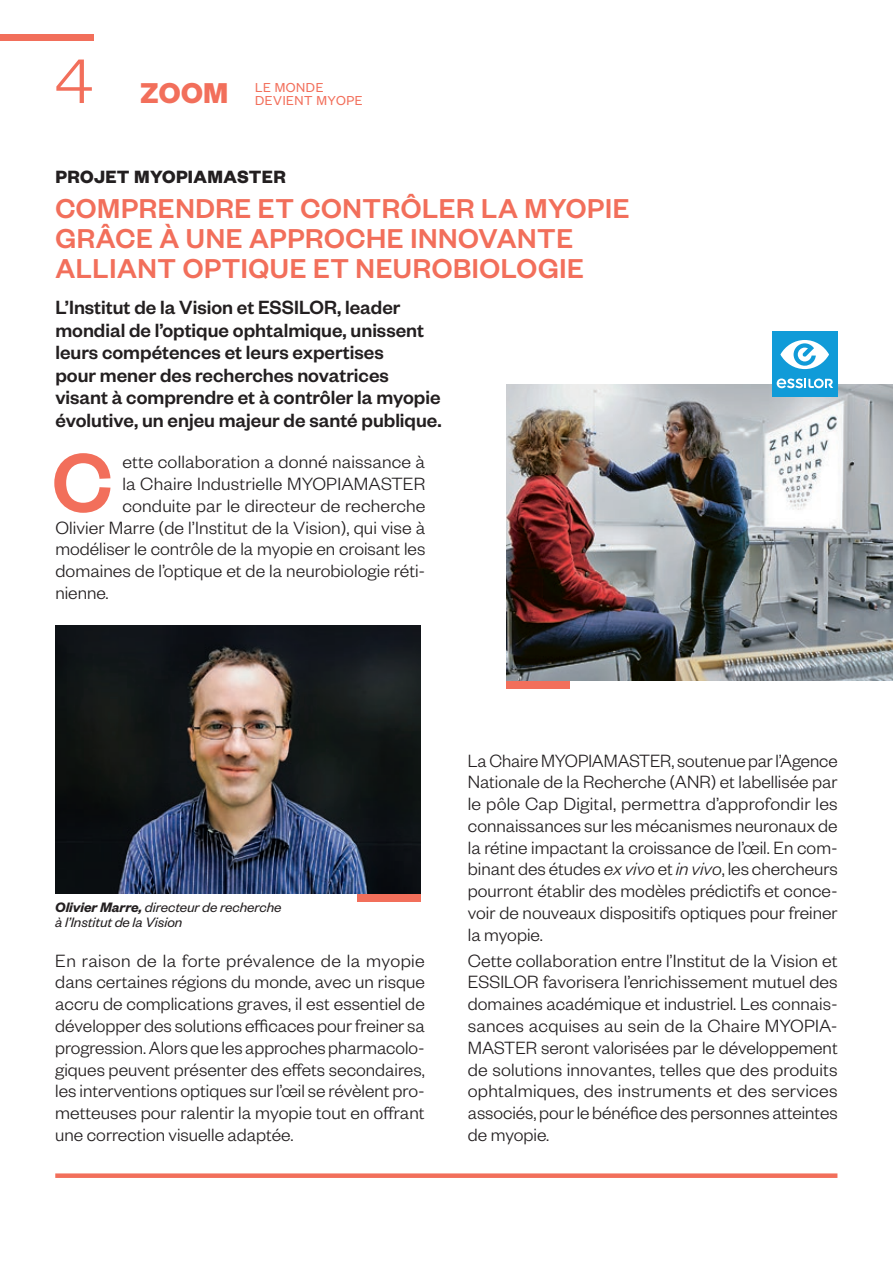
<style>
.page{position:relative;width:893px;height:1263px;background:#fff}
.page>*{position:absolute;margin:0;border:0;box-sizing:border-box;transform-origin:0 0}
.t1{font:500 91.2px "Founders Grotesk";color:#f26f5b}
.t2{font:500 30px/30px "Founders Grotesk";letter-spacing:.02em;color:#f26f5b}
.t3{font:500 21px/22.5px "Founders Grotesk";color:#231f20}
.t4{font:300 19.5px/21.8px "Founders Grotesk";color:#231f20;text-align:justify}
.t5{font:700 19.5px "Founders Grotesk";letter-spacing:.02em;color:#231f20}
.t6{font:italic 15px/15px "Founders Grotesk";color:#231f20}
.t7{font:14.25px/13.5px "Founders Grotesk";letter-spacing:.04em;color:#f26f5b}
.s1{font-weight:300;font-size:69px}
.s2{font-weight:700;font-size:31.5px}
.s3{font-weight:600}
.s4{font-style:italic}
</style>
<div class="page">
<div style="left:0;top:34px;width:94px;height:6px;background:#f26f5b"></div>
<div style="left:506px;top:680px;width:64px;height:9px;background:#f26f5b"></div>
<div style="left:357px;top:893px;width:63px;height:9px;background:#f26f5b"></div>
<div style="left:55px;top:1173px;width:782px;height:5px;background:#f26f5b"></div>
<img style="left:506px;top:385px;width:387px;height:295px">
<div style="left:772px;top:331px;width:65px;height:65px;background:#109bd8"></div>
<svg style="left:777px;top:378px;width:56px;height:10px"></svg>
<svg style="left:780px;top:340px;width:49px;height:29px"></svg>
<img style="left:55px;top:625px;width:365px;height:268px">
<p class="t7" style="left:255px;top:80px;width:109px;text-indent:-200px"><span class="s1">4</span> <span class="s2">ZOOM</span> LE MONDE<br>DEVIENT MYOPE</p>
<p class="t5" style="left:55px;top:165px;width:232px">PROJET MYOPIAMASTER</p>
<h2 class="t2" style="left:55px;top:192px;width:576px">COMPRENDRE ET CONTRÔLER LA MYOPIE<br>GRÂCE À UNE APPROCHE INNOVANTE<br>ALLIANT OPTIQUE ET NEUROBIOLOGIE</h2>
<p class="t3" style="left:55px;top:295px;width:388px">L’Institut de la Vision et ESSILOR, leader mondial de l’optique ophtalmique, unissent leurs compétences et leurs expertises<br>pour mener des recherches novatrices visant à comprendre et à contrôler la myopie évolutive, un enjeu majeur de santé publique.</p>
<h1 class="t1" style="left:52px;top:426px;width:62px">C</h1>
<p class="t4" style="left:122px;top:450px;width:304px">ette collaboration a donné naissance à</p>
<p class="t4" style="left:122px;top:472px;width:305px">la Chaire Industrielle MYOPIAMASTER</p>
<p class="t4" style="left:122px;top:494px;width:305px">conduite par le directeur de recherche</p>
<p class="t4" style="left:55px;top:516px;width:371px">Olivier Marre (de l’Institut de la Vision), qui vise à</p>
<p class="t4" style="left:55px;top:537px;width:371px">modéliser le contrôle de la myopie en croisant les</p>
<p class="t4" style="left:55px;top:559px;width:371px">domaines de l’optique et de la neurobiologie réti-</p>
<p class="t4" style="left:55px;top:581px;width:55px">nienne.</p>
<p class="t6" style="left:55px;top:899px;width:228px"><span class="s3">Olivier Marre,</span> directeur de recherche à l’Institut de la Vision</p>
<p class="t4" style="left:55px;top:949px;width:371px">En raison de la forte prévalence de la myopie dans certaines régions du monde, avec un risque accru de complications graves, il est essentiel de développer des solutions efficaces pour freiner sa progression. Alors que les approches pharmacolo&shy;giques peuvent présenter des effets secondaires, les interventions optiques sur l’œil se révèlent pro&shy;metteuses pour ralentir la myopie tout en offrant une correction visuelle adaptée.</p>
<p class="t4" style="left:468px;top:749px;width:371px">La Chaire MYOPIAMASTER, soutenue par l’Agence Nationale de la Recherche (ANR) et labellisée par le pôle Cap Digital, permettra d’approfondir les connaissances sur les mécanismes neuronaux de la rétine impactant la croissance de l’œil. En com&shy;binant des études <span class="s4">ex vivo</span> et <span class="s4">in vivo</span>, les chercheurs pourront établir des modèles prédictifs et conce&shy;voir de nouveaux dispositifs optiques pour freiner la myopie.</p>
<p class="t4" style="left:468px;top:949px;width:371px">Cette collaboration entre l’Institut de la Vision et ESSILOR favorisera l’enrichissement mutuel des domaines académique et industriel. Les connais&shy;sances acquises au sein de la Chaire MYOPIA-MASTER seront valorisées par le développement de solutions innovantes, telles que des produits ophtalmiques, des instruments et des services associés, pour le bénéfice des personnes atteintes de myopie.</p>
</div>
